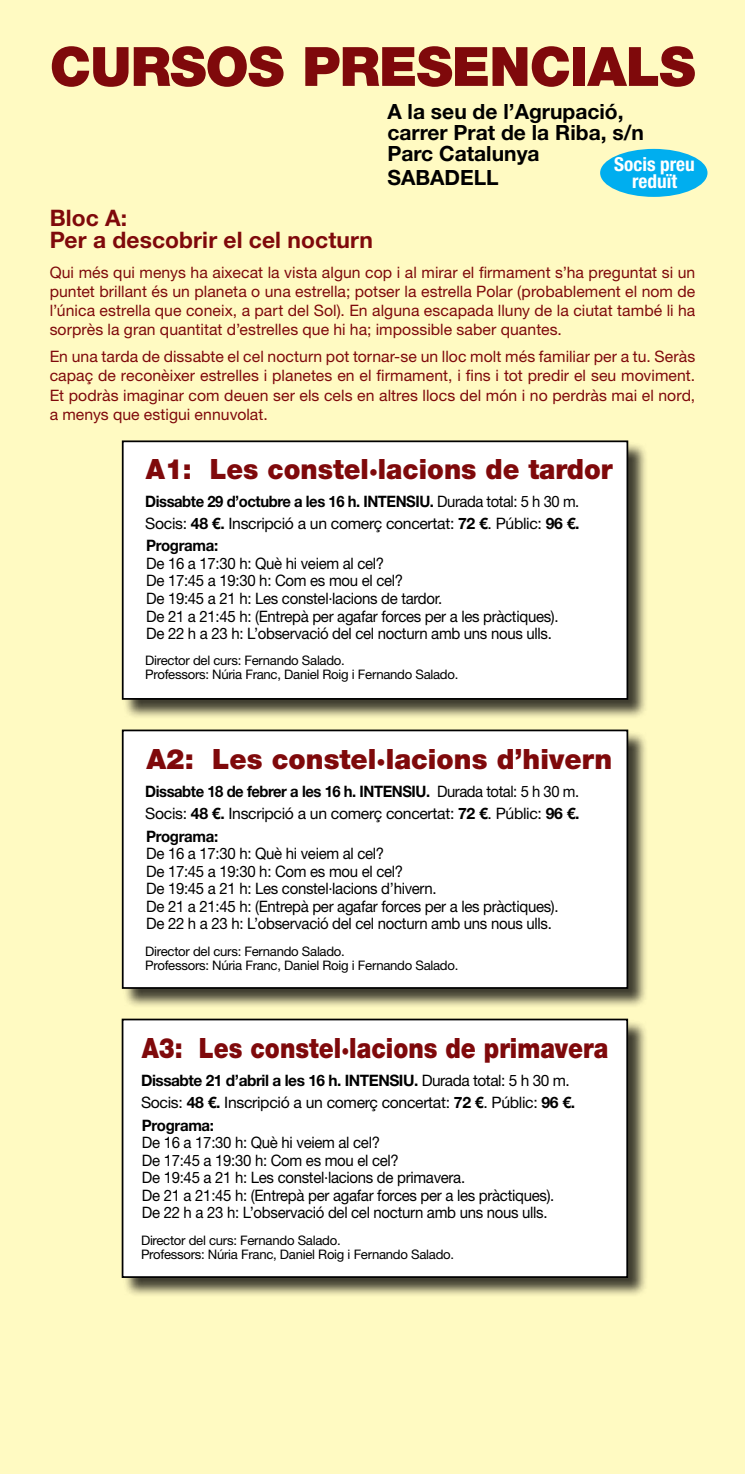
<style>
.page{position:relative;width:745px;height:1474px;background:#fff}
.page>*{position:absolute;margin:0;border:0;box-sizing:border-box;transform-origin:0 0}
.t1{font:900 54.25px "Helvetica Neue LT Std";letter-spacing:-.015em;color:#7f090b}
.t2{font:900 28px "Helvetica Neue LT Std";color:#7f090b;scale:.85 1}
.t3{font:900 28px "Helvetica Neue LT Std";color:#7f090b;scale:.95 1}
.t4{font:900 28px "Helvetica Neue LT Std";color:#7f090b}
.t5{font:700 22.75px/22.4px "Helvetica Neue LT Std";letter-spacing:.005em;color:#7f090b}
.t6{font:700 21px/21px "Helvetica Neue LT Std";color:#000}
.t7{font:700 condensed 19.25px/17.5px "Helvetica Neue LT Std";color:#fff;text-align:center}
.t8{font:15.75px/17.5px "Helvetica Neue LT Std";letter-spacing:-.02em;color:#000;scale:.95 1}
.t9{font:15.75px/19.2px "Helvetica Neue LT Std";letter-spacing:.005em;color:#7f090b;text-align:justify}
.t10{font:15.75px/22.4px "Helvetica Neue LT Std";letter-spacing:-.02em;color:#000;text-align:justify;scale:.94 1}
.t11{font:15.75px/22.4px "Helvetica Neue LT Std";letter-spacing:-.02em;color:#000}
.t12{font:13.12px/14px "Helvetica Neue LT Std";letter-spacing:-.02em;color:#000}
.s1{font-weight:700}
</style>
<div class="page">
<div style="left:0;top:0;width:744px;height:1473px;background:#fffac2"></div>
<div style="left:599px;top:149px;width:108px;height:48px;background:#00aeef;border-radius:50%"></div>
<div style="left:123px;top:441px;width:524px;height:279px;background:#000;opacity:.75"></div>
<div style="left:123px;top:441px;width:504px;height:258px;background:#fff"></div>
<div style="left:122px;top:440px;width:506px;height:259px;border:2px solid #000"></div>
<div style="left:123px;top:730px;width:524px;height:279px;background:#000;opacity:.75"></div>
<div style="left:123px;top:730px;width:504px;height:258px;background:#fff"></div>
<div style="left:122px;top:729px;width:506px;height:259px;border:2px solid #000"></div>
<div style="left:122px;top:1019px;width:525px;height:279px;background:#000;opacity:.75"></div>
<div style="left:122px;top:1019px;width:504px;height:257px;background:#fff"></div>
<div style="left:122px;top:1018px;width:505px;height:259px;border:2px solid #000"></div>
<h1 class="t1" style="left:50px;top:34px;width:646px">CURSOS PRESENCIALS</h1>
<h3 class="t6" style="left:387px;top:101px;width:258px">A la seu de l’Agrupació, carrer Prat de la Riba, s/n<br>Parc Catalunya</h3>
<h3 class="t6" style="left:387px;top:166px;width:113px">SABADELL</h3>
<p class="t7" style="left:614px;top:155px;width:82px">Socis preu reduït</p>
<h3 class="t5" style="left:50px;top:206px;width:324px">Bloc A:<br>Per a descobrir el cel nocturn</h3>
<p class="t9" style="left:50px;top:262px;width:646px">Qui més qui menys ha aixecat la vista algun cop i al mirar el firmament s’ha preguntat si un puntet brillant és un planeta o una estrella; potser la estrella Polar (probablement el nom de l’única estrella que coneix, a part del Sol). En alguna escapada lluny de la ciutat també li ha sorprès la gran quantitat d’estrelles que hi ha; impossible saber quantes.</p>
<p class="t9" style="left:50px;top:346px;width:647px">En una tarda de dissabte el cel nocturn pot tornar-se un lloc molt més familiar per a tu. Seràs capaç de reconèixer estrelles i planetes en el firmament, i fins i tot predir el seu moviment.<br>Et podràs imaginar com deuen ser els cels en altres llocs del món i no perdràs mai el nord, a menys que estigui ennuvolat.</p>
<h2 class="t3" style="left:146px;top:452px;width:492px">A1: Les constel·lacions de tardor</h2>
<p class="t10" style="left:145px;top:489px;width:463px"><span class="s1">Dissabte 29 d’octubre a les 16 h. INTENSIU.</span> Durada total: 5 h 30 m.<br>Socis: <span class="s1">48 €.</span> Inscripció a un comerç concertat: <span class="s1">72 €</span>. Públic: <span class="s1">96 €.<br>Programa:</span></p>
<p class="t8" style="left:146px;top:554px;width:435px">De 16 a 17:30 h: Què hi veiem al cel?<br>De 17:45 a 19:30 h: Com es mou el cel?<br>De 19:45 a 21 h: Les constel·lacions de tardor.<br>De 21 a 21:45 h: (Entrepà per agafar forces per a les pràctiques).<br>De 22 h a 23 h: L’observació del cel nocturn amb uns nous ulls.</p>
<p class="t12" style="left:145px;top:653px;width:314px">Director del curs: Fernando Salado.<br>Professors: Núria Franc, Daniel Roig i Fernando Salado.</p>
<h2 class="t4" style="left:146px;top:742px;width:467px">A2: Les constel·lacions d’hivern</h2>
<p class="t10" style="left:145px;top:779px;width:463px"><span class="s1">Dissabte 18 de febrer a les 16 h. INTENSIU.</span> Durada total: 5 h 30 m.<br>Socis: <span class="s1">48 €.</span> Inscripció a un comerç concertat: <span class="s1">72 €</span>. Públic: <span class="s1">96 €.<br>Programa:</span></p>
<p class="t8" style="left:146px;top:844px;width:435px">De 16 a 17:30 h: Què hi veiem al cel?<br>De 17:45 a 19:30 h: Com es mou el cel?<br>De 19:45 a 21 h: Les constel·lacions d’hivern.<br>De 21 a 21:45 h: (Entrepà per agafar forces per a les pràctiques).<br>De 22 h a 23 h: L’observació del cel nocturn amb uns nous ulls.</p>
<p class="t12" style="left:145px;top:943px;width:314px">Director del curs: Fernando Salado.<br>Professors: Núria Franc, Daniel Roig i Fernando Salado.</p>
<h2 class="t2" style="left:142px;top:1031px;width:550px">A3: Les constel·lacions de primavera</h2>
<p class="t11" style="left:141px;top:1068px;width:435px"><span class="s1">Dissabte 21 d’abril a les 16 h. INTENSIU.</span> Durada total: 5 h 30 m.<br>Socis: <span class="s1">48 €.</span> Inscripció a un comerç concertat: <span class="s1">72 €</span>. Públic: <span class="s1">96 €.<br>Programa:</span></p>
<p class="t8" style="left:142px;top:1133px;width:435px">De 16 a 17:30 h: Què hi veiem al cel?<br>De 17:45 a 19:30 h: Com es mou el cel?<br>De 19:45 a 21 h: Les constel·lacions de primavera.<br>De 21 a 21:45 h: (Entrepà per agafar forces per a les pràctiques).<br>De 22 h a 23 h: L’observació del cel nocturn amb uns nous ulls.</p>
<p class="t12" style="left:141px;top:1232px;width:314px">Director del curs: Fernando Salado.<br>Professors: Núria Franc, Daniel Roig i Fernando Salado.</p>
</div>
